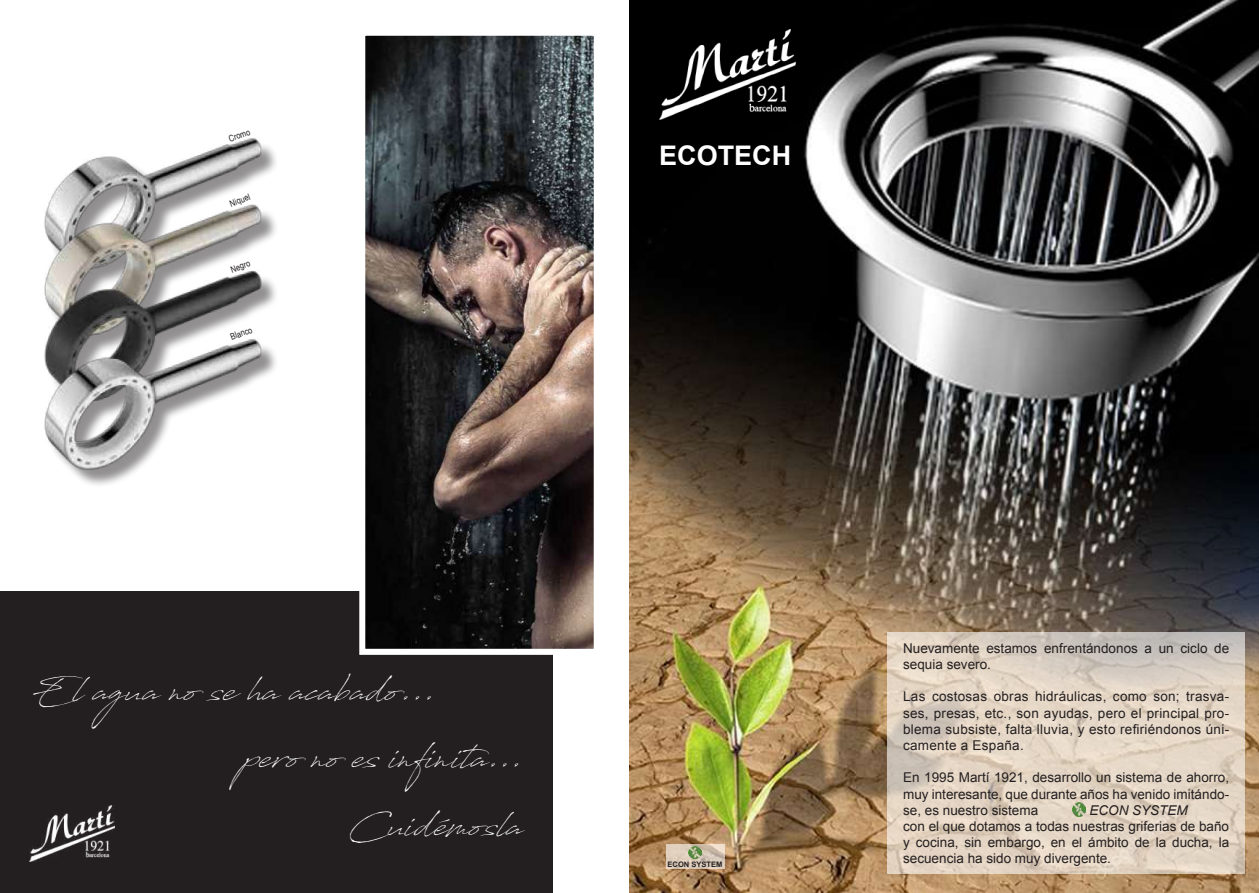
<style>
.page{position:relative;width:1259px;height:893px;background:#fff}
.page>*{position:absolute;margin:0;border:0;box-sizing:border-box;transform-origin:0 0}
.t1{font:37.5px "Antro Vectra";color:#fff}
.t2{font:700 27px "Arial";color:#fff}
.t3{font:13.5px/16.2px "Arial";color:#231f20;text-align:justify}
.t4{font:italic 13.5px "Arial";color:#231f20}
.t5{font:9px "Arial Narrow";color:#231f20}
.t6{font:700 7.5px "Arial";color:#231f20}
</style>
<div class="page">
<div style="left:0;top:591px;width:553px;height:302px;background:#231f20"></div>
<img style="left:629px;top:0;width:630px;height:893px">
<svg style="left:887px;top:632px;width:357px;height:242px;background:#dfd1c1"></svg>
<svg style="left:1072px;top:803px;width:13px;height:13px"></svg>
<svg style="left:666px;top:844px;width:59px;height:25px"></svg>
<svg style="left:689px;top:846px;width:12px;height:13px"></svg>
<img style="left:659px;top:30px;width:136px;height:90px">
<img style="left:30px;top:805px;width:85px;height:57px">
<svg style="left:359px;top:35px;width:235px;height:620px;background:#494342"></svg>
<img style="left:44px;top:138px;width:231px;height:347px">
<p class="t5" style="left:227px;top:133px;width:24px;rotate:-20deg">Cromo</p>
<p class="t5" style="left:228px;top:197px;width:22px;rotate:-20deg">Niquel</p>
<p class="t5" style="left:229px;top:263px;width:22px;rotate:-20deg">Negro</p>
<p class="t5" style="left:228px;top:331px;width:24px;rotate:-20deg">Blanco</p>
<h1 class="t1" style="left:30px;top:664px;width:407px">El agua no se ha acabado...</h1>
<h1 class="t1" style="left:244px;top:731px;width:280px">pero no es infinita...</h1>
<h1 class="t1" style="left:348px;top:799px;width:177px">Cuidémosla</h1>
<h2 class="t2" style="left:659px;top:137px;width:134px">ECOTECH</h2>
<p class="t6" style="left:667px;top:859px;width:56px">ECON SYSTEM</p>
<p class="t3" style="left:903px;top:640px;width:327px">Nuevamente estamos enfrentándonos a un ciclo de sequia severo.</p>
<p class="t3" style="left:903px;top:688px;width:327px">Las costosas obras hidráulicas, como son; trasva&shy;ses, presas, etc., son ayudas, pero el principal pro&shy;blema subsiste, falta lluvia, y esto refiriéndonos úni&shy;camente a España.</p>
<p class="t3" style="left:903px;top:769px;width:327px">En 1995 Martí 1921, desarrollo un sistema de ahorro, muy interesante, que durante años ha venido imitándo&shy;se, es nuestro sistema</p>
<p class="t4" style="left:1089px;top:801px;width:100px">ECON SYSTEM</p>
<p class="t3" style="left:903px;top:818px;width:327px">con el que dotamos a todas nuestras griferias de baño y cocina, sin embargo, en el ámbito de la ducha, la secuencia ha sido muy divergente.</p>
</div>
